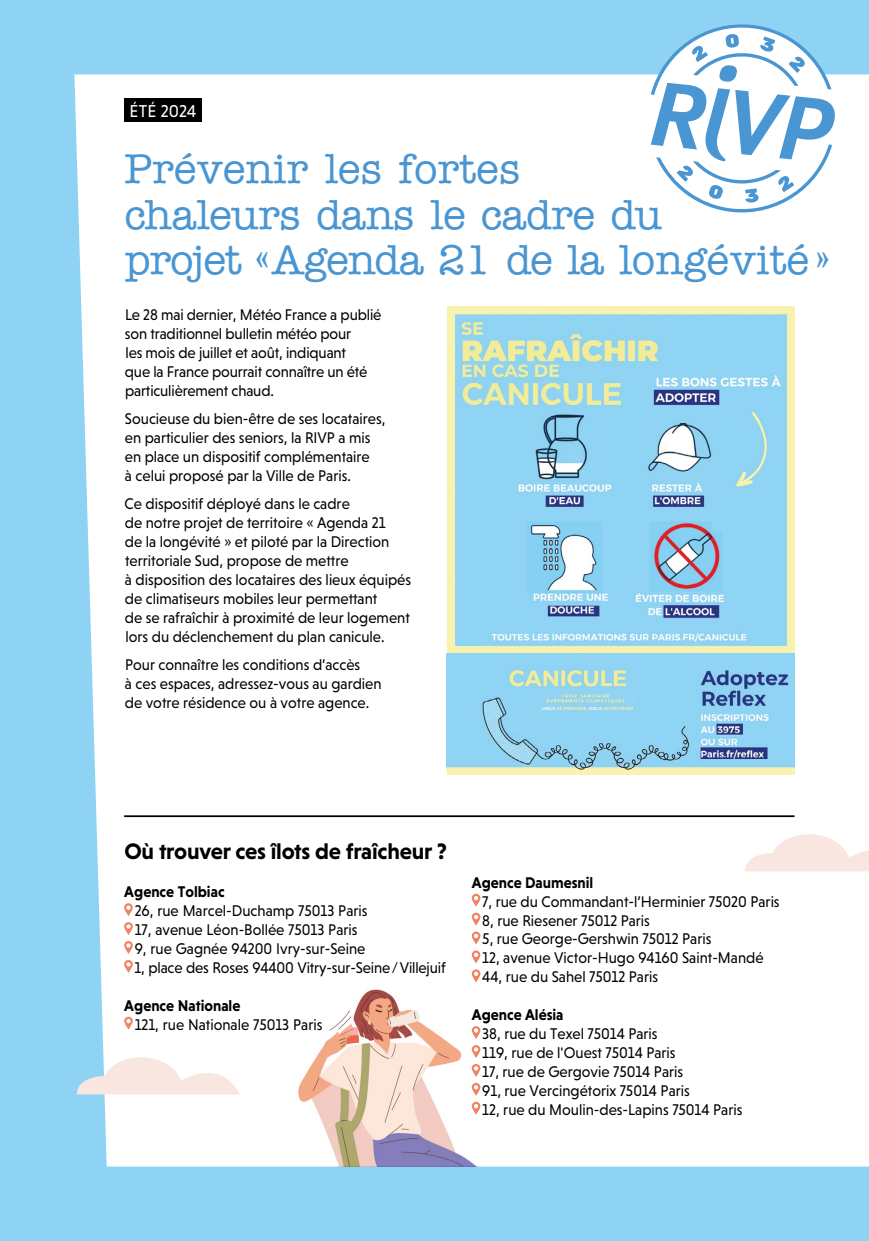
<style>
.page{position:relative;width:869px;height:1241px;background:#fff}
.page>*{position:absolute;margin:0;border:0;box-sizing:border-box;transform-origin:0 0}
.t1{font:500 42px/45.5px "American Typewriter ITC Pro";letter-spacing:-.01em;color:#4a96d2}
.t2{font:700 22.75px "Niveau Grotesk";letter-spacing:-.01em;color:#000}
.t3{font:17.5px "Niveau Grotesk";color:#fff}
.t4{font:15.75px/18.9px "Niveau Grotesk";color:#000;scale:.95 1}
.t5{font:700 15.75px "Niveau Grotesk";color:#000;scale:.95 1}
</style>
<div class="page">
<div style="left:0;top:0;width:868px;height:1240px;background:#8fd3f4"></div>
<div style="left:74px;top:74px;width:794px;height:1092px;background:#fff"></div>
<hr style="left:124px;top:815px;width:670px;height:2px;background:#000">
<svg style="left:650px;top:24px;width:185px;height:193px;background:#c5dff2"></svg>
<svg style="left:77px;top:1057px;width:163px;height:37px;background:#efeaeb"></svg>
<svg style="left:744px;top:834px;width:124px;height:37px;background:#faeeea"></svg>
<img style="left:288px;top:961px;width:206px;height:205px">
<div style="left:124px;top:99px;width:77px;height:23px;background:#000"></div>
<img style="left:446px;top:306px;width:348px;height:347px">
<svg style="left:446px;top:653px;width:348px;height:122px"></svg>
<svg style="left:124px;top:903px;width:9px;height:12px"></svg>
<svg style="left:124px;top:922px;width:9px;height:12px"></svg>
<svg style="left:124px;top:940px;width:9px;height:13px"></svg>
<svg style="left:124px;top:959px;width:9px;height:13px"></svg>
<svg style="left:124px;top:1016px;width:9px;height:13px"></svg>
<svg style="left:471px;top:893px;width:9px;height:13px"></svg>
<svg style="left:471px;top:912px;width:9px;height:13px"></svg>
<svg style="left:471px;top:931px;width:9px;height:13px"></svg>
<svg style="left:471px;top:950px;width:9px;height:13px"></svg>
<svg style="left:471px;top:969px;width:9px;height:13px"></svg>
<svg style="left:471px;top:1025px;width:9px;height:13px"></svg>
<svg style="left:471px;top:1044px;width:9px;height:13px"></svg>
<svg style="left:471px;top:1063px;width:9px;height:13px"></svg>
<svg style="left:471px;top:1082px;width:9px;height:13px"></svg>
<svg style="left:471px;top:1101px;width:9px;height:13px"></svg>
<p class="t3" style="left:129px;top:101px;width:68px">ÉTÉ 2024</p>
<h1 class="t1" style="left:124px;top:146px;width:705px">Prévenir les fortes<br>chaleurs dans le cadre du<br>projet «Agenda 21 de la longévité»</h1>
<p class="t4" style="left:125px;top:305px;width:271px">Le 28 mai dernier, Météo France a publié son traditionnel bulletin météo pour<br>les mois de juillet et août, indiquant<br>que la France pourrait connaître un été particulièrement chaud.</p>
<p class="t4" style="left:125px;top:409px;width:276px">Soucieuse du bien-être de ses locataires, en particulier des seniors, la RIVP a mis en place un dispositif complémentaire<br>à celui proposé par la Ville de Paris.</p>
<p class="t4" style="left:124px;top:494px;width:303px">Ce dispositif déployé dans le cadre<br>de notre projet de territoire « Agenda 21<br>de la longévité » et piloté par la Direction territoriale Sud, propose de mettre<br>à disposition des locataires des lieux équipés de climatiseurs mobiles leur permettant<br>de se rafraîchir à proximité de leur logement lors du déclenchement du plan canicule.</p>
<p class="t4" style="left:125px;top:655px;width:271px">Pour connaître les conditions d’accès<br>à ces espaces, adressez-vous au gardien de votre résidence ou à votre agence.</p>
<h2 class="t2" style="left:124px;top:838px;width:324px">Où trouver ces îlots de fraîcheur ?</h2>
<p class="t5" style="left:124px;top:882px;width:107px">Agence Tolbiac</p>
<p class="t4" style="left:134px;top:901px;width:329px">26, rue Marcel-Duchamp 75013 Paris<br>17, avenue Léon-Bollée 75013 Paris<br>9, rue Gagnée 94200 Ivry-sur-Seine<br>1, place des Roses 94400 Vitry-sur-Seine/Villejuif</p>
<p class="t5" style="left:124px;top:996px;width:124px">Agence Nationale</p>
<p class="t4" style="left:135px;top:1014px;width:199px">121, rue Nationale 75013 Paris</p>
<p class="t5" style="left:471px;top:873px;width:129px">Agence Daumesnil</p>
<p class="t4" style="left:482px;top:891px;width:314px">7, rue du Commandant-l’Herminier 75020 Paris 8, rue Riesener 75012 Paris<br>5, rue George-Gershwin 75012 Paris<br>12, avenue Victor-Hugo 94160 Saint-Mandé 44, rue du Sahel 75012 Paris</p>
<p class="t5" style="left:471px;top:1005px;width:98px">Agence Alésia</p>
<p class="t4" style="left:482px;top:1023px;width:275px">38, rue du Texel 75014 Paris<br>119, rue de l'Ouest 75014 Paris<br>17, rue de Gergovie 75014 Paris<br>91, rue Vercingétorix 75014 Paris<br>12, rue du Moulin-des-Lapins 75014 Paris</p>
</div>
